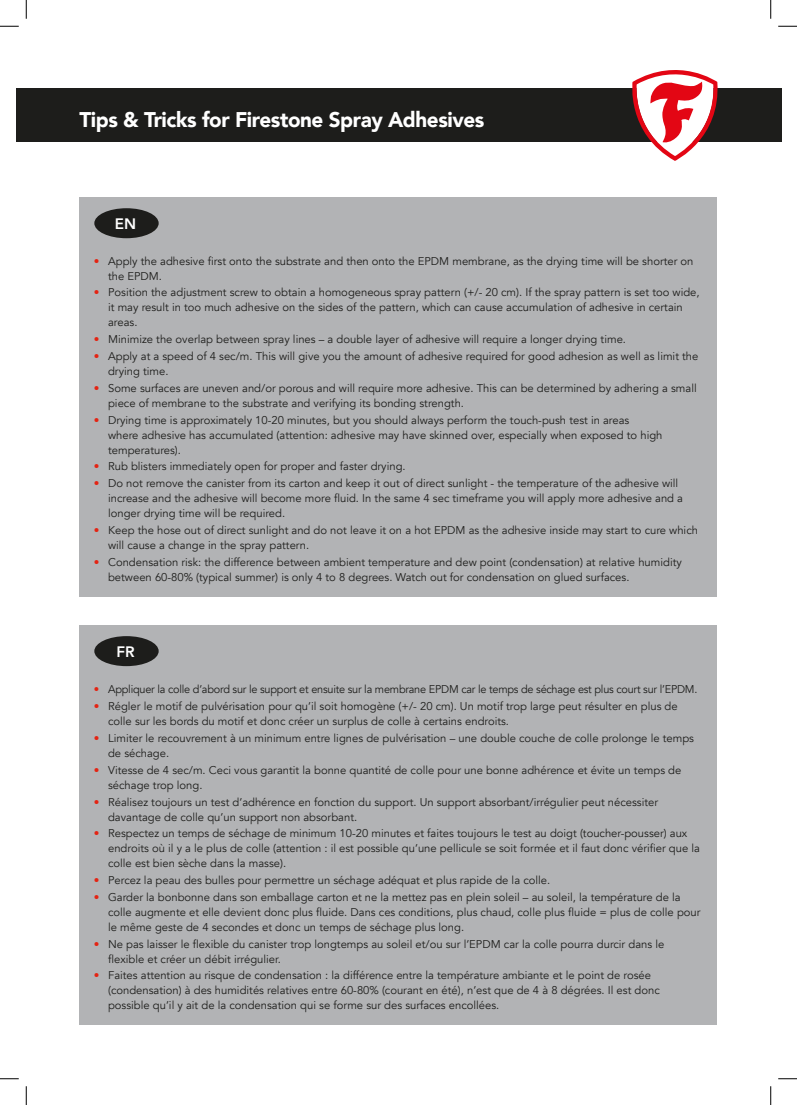
<style>
.page{position:relative;width:797px;height:1105px;background:#fff}
.page>*{position:absolute;margin:0;border:0;box-sizing:border-box;transform-origin:0 0}
.Alineastijl_1{font:900 21.25px "Avenir";letter-spacing:-.02em;color:#fff}
.t1{font:800 15.12px "Avenir";color:#fff}
.t2{font:11.25px/15px "Avenir";color:#1d1d1b}
.t3{font:11.25px "Avenir";letter-spacing:-.02em;color:#1d1d1b}
.s1{color:#e42413}
</style>
<div class="page">
<div style="left:16px;top:89px;width:765px;height:53px;background:#1d1d1b"></div>
<svg style="left:632px;top:70px;width:85px;height:91px"></svg>
<div style="left:80px;top:625px;width:637px;height:400px;background:#b2b3b5"></div>
<div style="left:80px;top:197px;width:637px;height:399px;background:#b2b3b5"></div>
<div style="left:94px;top:208px;width:65px;height:30px;background:#1d1d1b;border-radius:50%"></div>
<div style="left:94px;top:636px;width:65px;height:30px;background:#1d1d1b;border-radius:50%"></div>
<svg style="left:0;top:25px;width:19px;height:2px"></svg>
<svg style="left:778px;top:25px;width:19px;height:2px"></svg>
<svg style="left:0;top:1078px;width:19px;height:1px"></svg>
<svg style="left:778px;top:1078px;width:19px;height:1px"></svg>
<svg style="left:25px;top:0;width:2px;height:19px"></svg>
<svg style="left:25px;top:1086px;width:2px;height:19px"></svg>
<svg style="left:770px;top:0;width:1px;height:19px"></svg>
<svg style="left:770px;top:1086px;width:1px;height:19px"></svg>
<p class="Alineastijl_1" style="left:79px;top:101px;width:406px">Tips &amp; Tricks for Firestone Spray Adhesives</p>
<p class="t1" style="left:115px;top:212px;width:23px">EN</p>
<p class="t2" style="left:108px;top:253px;width:587px;text-indent:-14px"><span class="s1">•</span> Apply the adhesive first onto the substrate and then onto the EPDM membrane, as the drying time will be shorter on the EPDM.</p>
<p class="t2" style="left:108px;top:285px;width:593px;text-indent:-14px"><span class="s1">•</span> Position the adjustment screw to obtain a homogeneous spray pattern (+/- 20 cm). If the spray pattern is set too wide, it may result in too much adhesive on the sides of the pattern, which can cause accumulation of adhesive in certain areas.</p>
<p class="t2" style="left:94px;top:332px;width:533px"><span class="s1">•</span> Minimize the overlap between spray lines – a double layer of adhesive will require a longer drying time.</p>
<p class="t2" style="left:108px;top:349px;width:592px;text-indent:-14px"><span class="s1">•</span> Apply at a speed of 4 sec/m. This will give you the amount of adhesive required for good adhesion as well as limit the drying time.</p>
<p class="t2" style="left:108px;top:381px;width:590px;text-indent:-14px"><span class="s1">•</span> Some surfaces are uneven and/or porous and will require more adhesive. This can be determined by adhering a small piece of membrane to the substrate and verifying its bonding strength.</p>
<p class="t2" style="left:108px;top:412px;width:556px;text-indent:-14px"><span class="s1">•</span> Drying time is approximately 10-20 minutes, but you should always perform the touch-push test in areas where adhesive has accumulated (attention: adhesive may have skinned over, especially when exposed to high temperatures).</p>
<p class="t2" style="left:94px;top:459px;width:313px"><span class="s1">•</span> Rub blisters immediately open for proper and faster drying.</p>
<p class="t2" style="left:108px;top:476px;width:576px;text-indent:-14px"><span class="s1">•</span> Do not remove the canister from its carton and keep it out of direct sunlight - the temperature of the adhesive will increase and the adhesive will become more fluid. In the same 4 sec timeframe you will apply more adhesive and a longer drying time will be required.</p>
<p class="t2" style="left:108px;top:523px;width:591px;text-indent:-14px"><span class="s1">•</span> Keep the hose out of direct sunlight and do not leave it on a hot EPDM as the adhesive inside may start to cure which will cause a change in the spray pattern.</p>
<p class="t2" style="left:108px;top:554px;width:575px;text-indent:-14px"><span class="s1">•</span> Condensation risk: the difference between ambient temperature and dew point (condensation) at relative humidity between 60-80% (typical summer) is only 4 to 8 degrees. Watch out for condensation on glued surfaces.</p>
<p class="t1" style="left:116px;top:640px;width:20px">FR</p>
<p class="t3" style="left:94px;top:683px;width:605px"><span class="s1">•</span> Appliquer la colle d’abord sur le support et ensuite sur la membrane EPDM car le temps de séchage est plus court sur l’EPDM.</p>
<p class="t2" style="left:108px;top:699px;width:571px;text-indent:-14px"><span class="s1">•</span> Régler le motif de pulvérisation pour qu’il soit homogène (+/- 20 cm). Un motif trop large peut résulter en plus de colle sur les bords du motif et donc créer un surplus de colle à certains endroits.</p>
<p class="t2" style="left:108px;top:731px;width:587px;text-indent:-14px"><span class="s1">•</span> Limiter le recouvrement à un minimum entre lignes de pulvérisation – une double couche de colle prolonge le temps de séchage.</p>
<p class="t2" style="left:108px;top:763px;width:575px;text-indent:-14px"><span class="s1">•</span> Vitesse de 4 sec/m. Ceci vous garantit la bonne quantité de colle pour une bonne adhérence et évite un temps de séchage trop long.</p>
<p class="t2" style="left:108px;top:794px;width:551px;text-indent:-14px"><span class="s1">•</span> Réalisez toujours un test d’adhérence en fonction du support. Un support absorbant/irrégulier peut nécessiter davantage de colle qu’un support non absorbant.</p>
<p class="t2" style="left:108px;top:826px;width:593px;text-indent:-14px"><span class="s1">•</span> Respectez un temps de séchage de minimum 10-20 minutes et faites toujours le test au doigt (toucher-pousser) aux endroits où il y a le plus de colle (attention : il est possible qu’une pellicule se soit formée et il faut donc vérifier que la colle est bien sèche dans la masse).</p>
<p class="t2" style="left:94px;top:873px;width:458px"><span class="s1">•</span> Percez la peau des bulles pour permettre un séchage adéquat et plus rapide de la colle.</p>
<p class="t2" style="left:108px;top:890px;width:594px;text-indent:-14px"><span class="s1">•</span> Garder la bonbonne dans son emballage carton et ne la mettez pas en plein soleil – au soleil, la température de la colle augmente et elle devient donc plus fluide. Dans ces conditions, plus chaud, colle plus fluide = plus de colle pour le même geste de 4 secondes et donc un temps de séchage plus long.</p>
<p class="t2" style="left:108px;top:936px;width:557px;text-indent:-14px"><span class="s1">•</span> Ne pas laisser le flexible du canister trop longtemps au soleil et/ou sur l’EPDM car la colle pourra durcir dans le flexible et créer un débit irrégulier.</p>
<p class="t2" style="left:108px;top:968px;width:553px;text-indent:-14px"><span class="s1">•</span> Faites attention au risque de condensation : la différence entre la température ambiante et le point de rosée (condensation) à des humidités relatives entre 60-80% (courant en été), n’est que de 4 à 8 dégrées. Il est donc possible qu’il y ait de la condensation qui se forme sur des surfaces encollées.</p>
</div>
